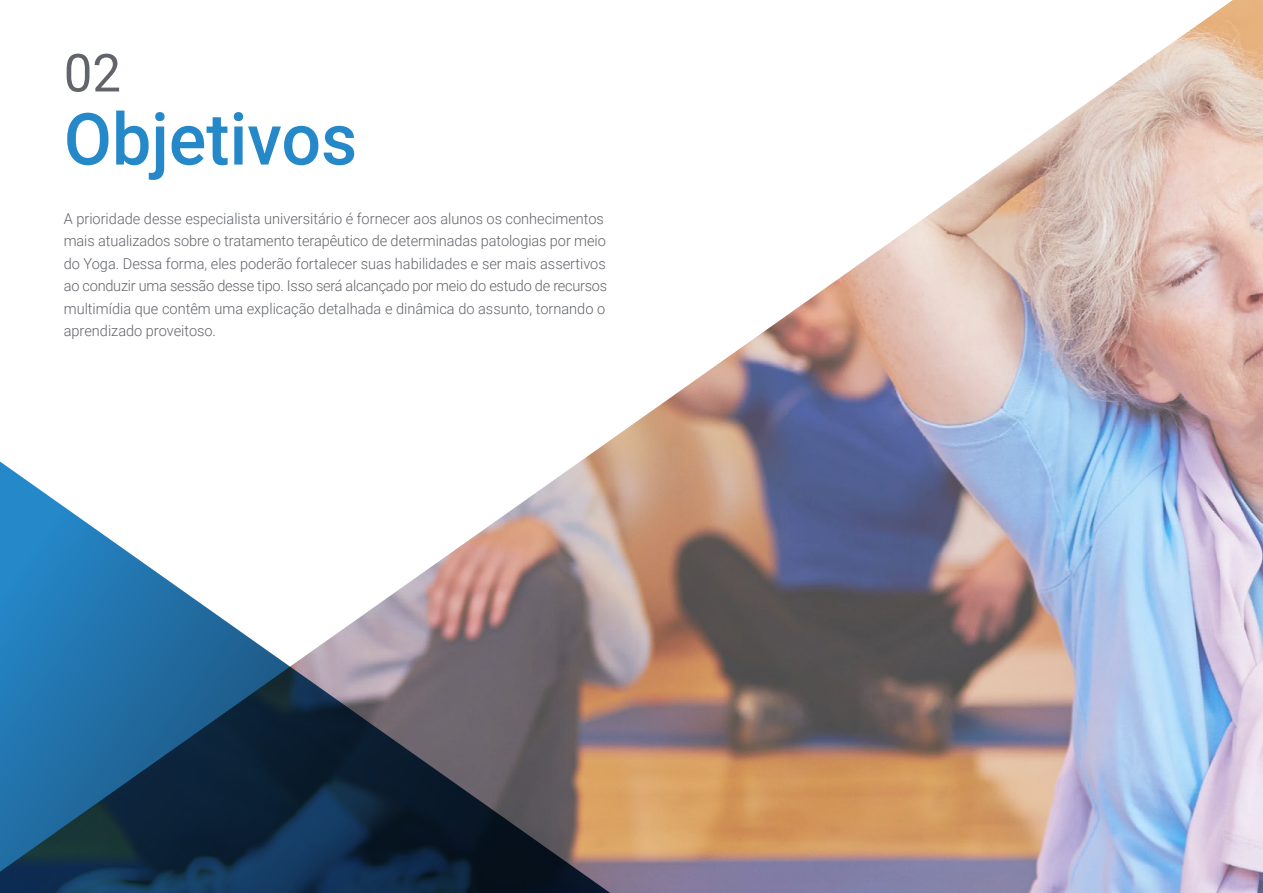
<style>
.page{position:relative;width:1263px;height:893px;background:#fff}
.page>*{position:absolute;margin:0;border:0;box-sizing:border-box;transform-origin:0 0}
.t1{font:500 72px "Roboto";color:#2488c9}
.t2{font:52.5px "Roboto";color:#61646a}
.t3{font:300 15px/22.5px "Roboto";color:#61646a}
</style>
<div class="page">
<img style="left:602px;top:0;width:661px;height:893px">
<svg style="left:0;top:446px;width:640px;height:447px"></svg>
<h2 class="t2" style="left:64px;top:36px;width:59px">02</h2>
<h1 class="t1" style="left:64px;top:89px;width:295px">Objetivos</h1>
<p class="t3" style="left:64px;top:207px;width:545px">A prioridade desse especialista universitário é fornecer aos alunos os conhecimentos mais atualizados sobre o tratamento terapêutico de determinadas patologias por meio do Yoga. Dessa forma, eles poderão fortalecer suas habilidades e ser mais assertivos ao conduzir uma sessão desse tipo. Isso será alcançado por meio do estudo de recursos multimídia que contêm uma explicação detalhada e dinâmica do assunto, tornando o aprendizado proveitoso.</p>
</div>
